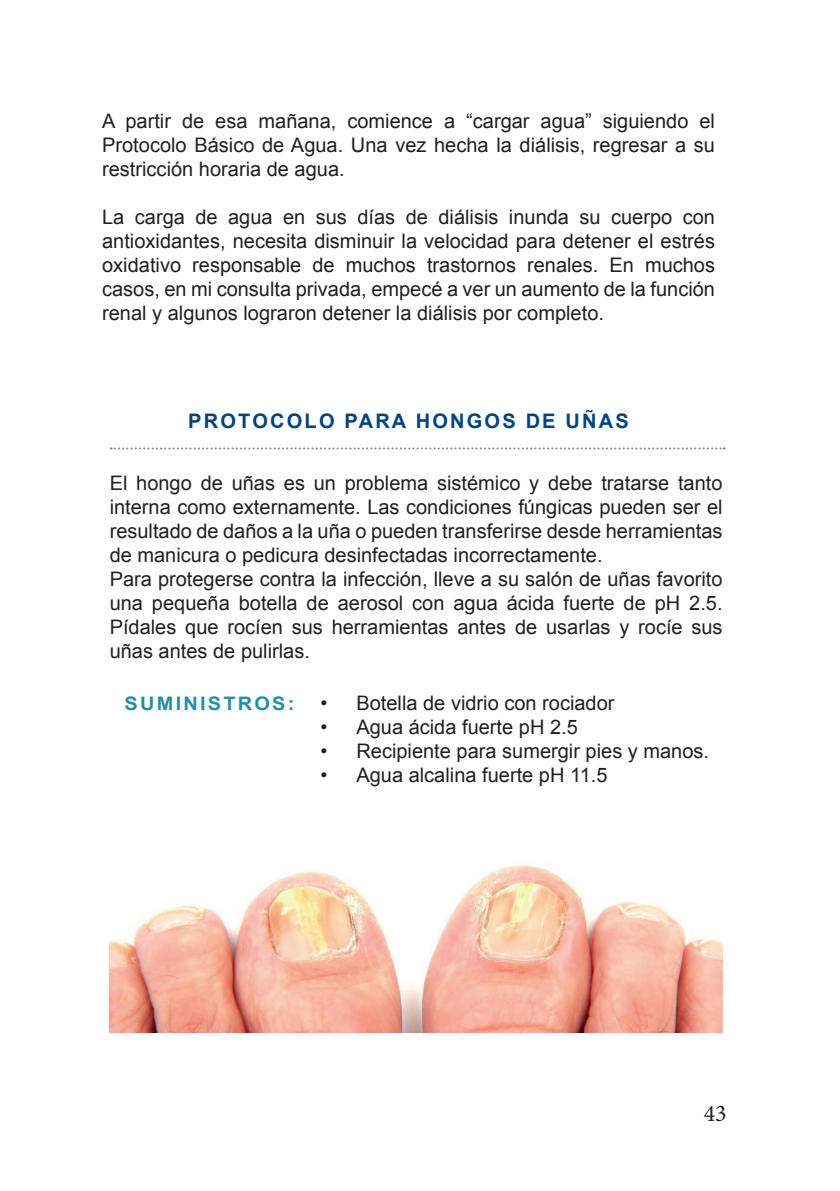
<style>
.page{position:relative;width:840px;height:1191px;background:#fff}
.page>*{position:absolute;margin:0;border:0;box-sizing:border-box;transform-origin:0 0}
.t1{font:24px "Minion Pro";color:#231f20}
.t2{font:20px/24px "Arial";color:#231f20;text-align:justify}
.t3{font:700 20px "Arial";letter-spacing:.11em;color:#00447f}
.t4{font:700 18.6px "Arial";letter-spacing:.11em;color:#248fa6;scale:1.08 1}
</style>
<div class="page">
<svg style="left:111px;top:447px;width:613px;height:2px"></svg>
<img style="left:110px;top:864px;width:612px;height:168px">
<p class="t2" style="left:102px;top:109px;width:614px">A partir de esa mañana, comience a “cargar agua” siguiendo el Protocolo Básico de Agua. Una vez hecha la diálisis, regresar a su restricción horaria de agua.</p>
<p class="t2" style="left:102px;top:205px;width:614px">La carga de agua en sus días de diálisis inunda su cuerpo con antioxidantes, necesita disminuir la velocidad para detener el estrés oxidativo responsable de muchos trastornos renales. En muchos casos, en mi consulta privada, empecé a ver un aumento de la función renal y algunos lograron detener la diálisis por completo.</p>
<p class="t3" style="left:188px;top:408px;width:442px">PROTOCOLO PARA HONGOS DE UÑAS</p>
<p class="t2" style="left:110px;top:471px;width:614px;text-align:left">El hongo de uñas es un problema sistémico y debe tratarse tanto interna como externamente. Las condiciones fúngicas pueden ser el resultado de daños a la uña o pueden transferirse desde herramientas de manicura o pedicura desinfectadas incorrectamente.<br>Para protegerse contra la infección, lleve a su salón de uñas favorito una pequeña botella de aerosol con agua ácida fuerte de pH 2.5.<br>Pídales que rocíen sus herramientas antes de usarlas y rocíe sus uñas antes de pulirlas.</p>
<p class="t4" style="left:124px;top:691px;width:159px">SUMINISTROS:</p>
<p class="t2" style="left:320px;top:691px;width:295px">• Botella de vidrio con rociador</p>
<p class="t2" style="left:320px;top:715px;width:259px">• Agua ácida fuerte pH 2.5</p>
<p class="t2" style="left:320px;top:739px;width:390px">• Recipiente para sumergir pies y manos.</p>
<p class="t2" style="left:320px;top:763px;width:288px">• Agua alcalina fuerte pH 11.5</p>
<p class="t1" style="left:703px;top:1096px;width:25px">43</p>
</div>
